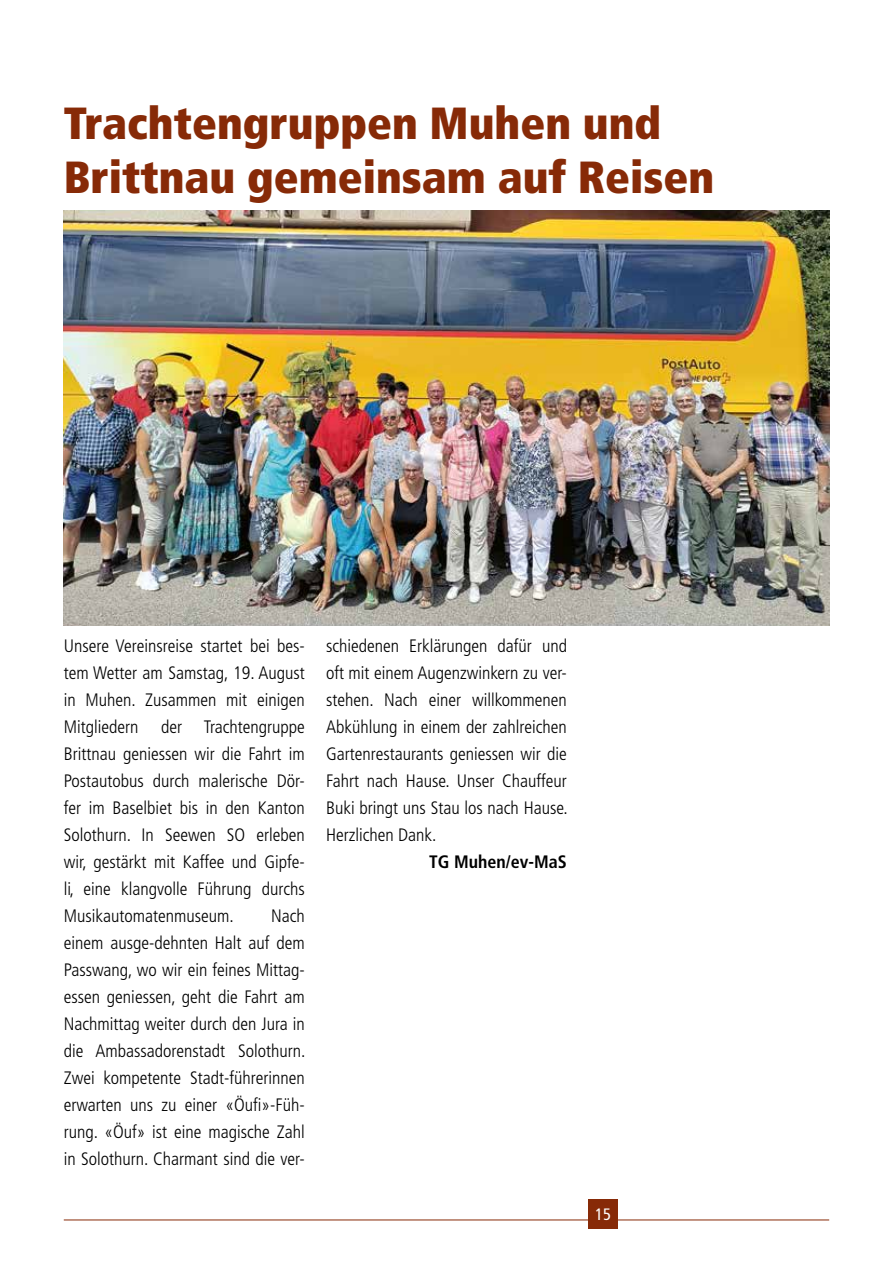
<style>
.page{position:relative;width:893px;height:1263px;background:#fff}
.page>*{position:absolute;margin:0;border:0;box-sizing:border-box;transform-origin:0 0}
.t1{font:900 condensed 45px/54px "Frutiger LT Pro";color:#872a07}
.t2{font:300 condensed 18px/27px "Frutiger LT Pro";color:#000;text-align:justify}
.t3{font:700 condensed 18px "Frutiger LT Pro";color:#000}
.t4{font:condensed 16.5px "Frutiger LT Pro";color:#fff}
</style>
<div class="page">
<hr style="left:64px;top:1220px;width:765px;height:1px;background:#872a07">
<div style="left:588px;top:1199px;width:30px;height:30px;background:#872a07"></div>
<img style="left:64px;top:211px;width:765px;height:414px">
<h1 class="t1" style="left:64px;top:96px;width:652px">Trachtengruppen Muhen und<br>Brittnau gemeinsam auf Reisen</h1>
<p class="t2" style="left:64px;top:633px;width:242px">Unsere Vereinsreise startet bei bes&shy;tem Wetter am Samstag, 19. August in Muhen. Zusammen mit einigen Mitgliedern</p>
<p class="t2" style="left:64px;top:714px;width:242px;text-indent:97px">der Trachtengruppe Brittnau geniessen wir die Fahrt im Postautobus durch malerische Dör&shy;fer im Baselbiet bis in den Kanton Solothurn. In Seewen SO erleben wir, gestärkt mit Kaffee und Gipfe&shy;li, eine klangvolle Führung durchs Musikautomatenmuseum.</p>
<p class="t2" style="left:64px;top:903px;width:243px;text-indent:207px">Nach einem ausge-dehnten Halt auf dem Passwang, wo wir ein feines Mittag&shy;essen geniessen, geht die Fahrt am Nachmittag weiter durch den Jura in die Ambassadorenstadt Solothurn.<br>Zwei kompetente Stadt-führerinnen erwarten uns zu einer «Öufi»-Füh&shy;rung. «Öuf» ist eine magische Zahl in Solothurn. Charmant sind die ver-</p>
<p class="t2" style="left:326px;top:633px;width:243px">schiedenen Erklärungen dafür und oft mit einem Augenzwinkern zu ver&shy;stehen. Nach einer willkommenen Abkühlung in einem der zahlreichen Gartenrestaurants geniessen wir die Fahrt nach Hause. Unser Chauffeur Buki bringt uns Stau los nach Hause.<br>Herzlichen Dank.</p>
<p class="t3" style="left:429px;top:851px;width:139px">TG Muhen/ev-MaS</p>
<p class="t4" style="left:595px;top:1205px;width:17px">15</p>
</div>
